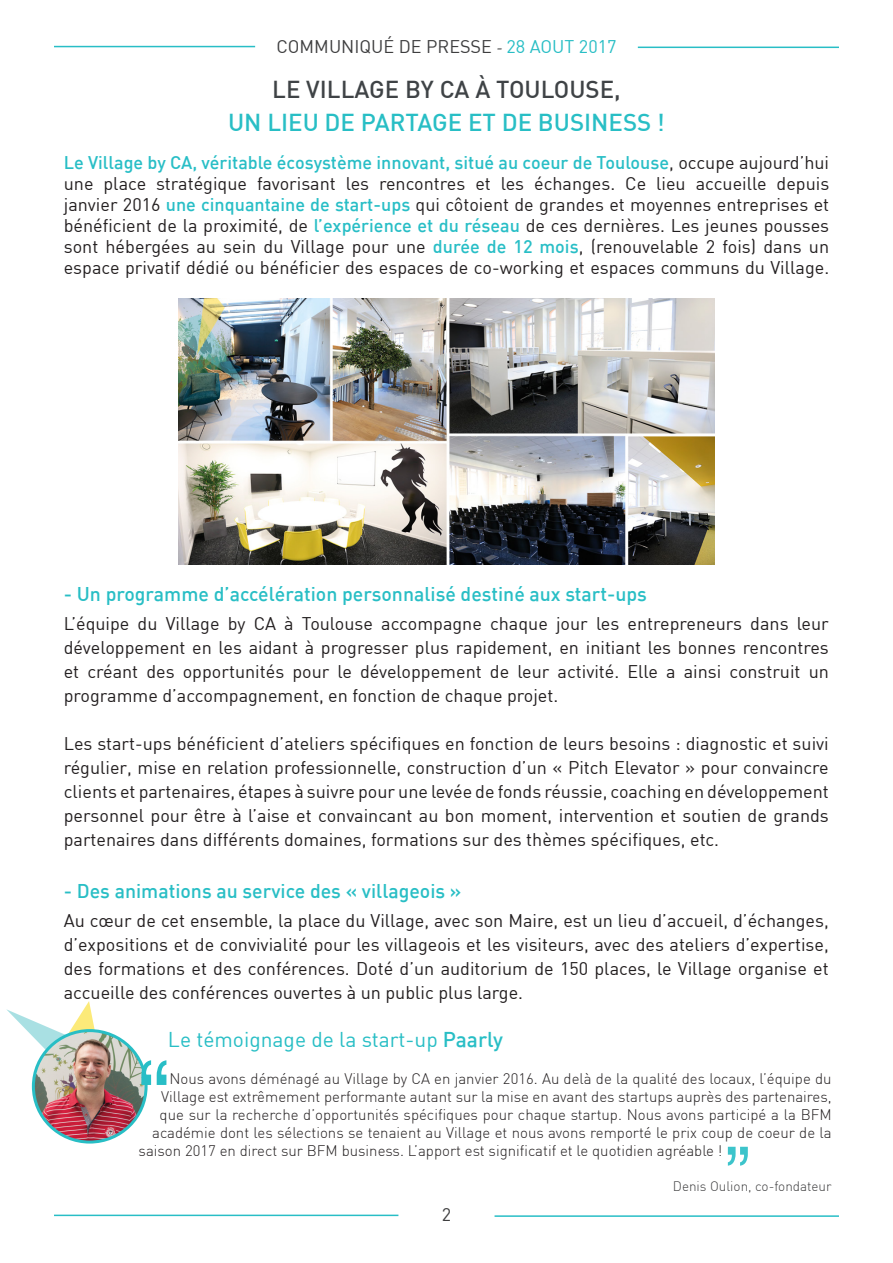
<style>
.page{position:relative;width:893px;height:1263px;background:#fff}
.page>*{position:absolute;margin:0;border:0;box-sizing:border-box;transform-origin:0 0}
.t1{font:500 24px "DIN";color:#28bec5}
.t2{font:500 24px "DIN";color:#3f4346}
.t3{font:21px "DIN";color:#28bec5}
.t4{font:500 19.5px "DIN";color:#28bec5}
.t5{font:18px/24px "DIN";color:#231f20;text-align:justify}
.t6{font:18px "DIN";color:#3e3e3f}
.t7{font:300 15px "DIN";color:#231f20}
.t8{font:300 13.5px "DIN";color:#3e3e3f}
.s1{font-family:"Minion Pro"}
.s2{color:#28bec5}
.s3{font-weight:500;color:#28bec6}
.s4{font-weight:500}
</style>
<div class="page">
<hr style="left:54px;top:46px;width:201px;height:1px;background:#28bec6">
<hr style="left:638px;top:47px;width:201px;height:1px;background:#28bec6">
<hr style="left:54px;top:1214px;width:344px;height:2px;background:#28bec6">
<hr style="left:495px;top:1215px;width:344px;height:2px;background:#28bec6">
<img style="left:179px;top:298px;width:535px;height:266px">
<img style="left:33px;top:1095px;width:111px;height:47px">
<img style="left:6px;top:1001px;width:160px;height:94px">
<svg style="left:728px;top:1147px;width:20px;height:19px"></svg>
<p class="t6" style="left:276px;top:35px;width:342px">COMMUNIQUÉ DE PRESSE <span class="s1">-</span> <span class="s2">28 AOUT 2017</span></p>
<p class="t2" style="left:272px;top:74px;width:350px">LE VILLAGE BY CA À TOULOUSE,</p>
<p class="t1" style="left:228px;top:107px;width:438px">UN LIEU DE PARTAGE ET DE BUSINESS !</p>
<p class="t5" style="left:64px;top:152px;width:767px;line-height:21px"><span class="s3">Le Village by CA, véritable écosystème innovant, situé au coeur de Toulouse</span>, occupe aujourd’hui une place stratégique favorisant les rencontres et les échanges. Ce lieu accueille depuis janvier 2016 <span class="s3">une cinquantaine de start-ups</span> qui côtoient de grandes et moyennes entreprises et bénéficient de la proximité, de <span class="s3">l’expérience et du réseau</span> de ces dernières. Les jeunes pousses sont hébergées au sein du Village pour une <span class="s3">durée de 12 mois</span>, (renouvelable 2 fois) dans un espace privatif dédié ou bénéficier des espaces de co-working et espaces communs du Village.</p>
<p class="t4" style="left:64px;top:581px;width:585px">- Un programme d’accélération personnalisé destiné aux start-ups</p>
<p class="t5" style="left:64px;top:611px;width:767px">L’équipe du Village by CA à Toulouse accompagne chaque jour les entrepreneurs dans leur développement en les aidant à progresser plus rapidement, en initiant les bonnes rencontres et créant des opportunités pour le développement de leur activité. Elle a ainsi construit un programme d’accompagnement, en fonction de chaque projet.</p>
<p class="t5" style="left:64px;top:731px;width:767px">Les start-ups bénéficient d’ateliers spécifiques en fonction de leurs besoins : diagnostic et suivi régulier, mise en relation professionnelle, construction d’un « Pitch Elevator » pour convaincre clients et partenaires, étapes à suivre pour une levée de fonds réussie, coaching en développement personnel pour être à l’aise et convaincant au bon moment, intervention et soutien de grands partenaires dans différents domaines, formations sur des thèmes spécifiques, etc.</p>
<p class="t4" style="left:64px;top:878px;width:399px">- Des animations au service des « villageois »</p>
<p class="t5" style="left:64px;top:908px;width:767px">Au cœur de cet ensemble, la place du Village, avec son Maire, est un lieu d’accueil, d’échanges, d’expositions et de convivialité pour les villageois et les visiteurs, avec des ateliers d’expertise, des formations et des conférences. Doté d’un auditorium de 150 places, le Village organise et accueille des conférences ouvertes à un public plus large.</p>
<p class="t3" style="left:168px;top:1026px;width:337px">Le témoignage de la start-up <span class="s4">Paarly</span></p>
<p class="t7" style="left:170px;top:1070px;width:663px">Nous avons déménagé au Village by CA en janvier 2016. Au delà de la qualité des locaux, l’équipe du</p>
<p class="t7" style="left:161px;top:1088px;width:672px">Village est extrêmement performante autant sur la mise en avant des startups auprès des partenaires,</p>
<p class="t7" style="left:160px;top:1106px;width:674px">que sur la recherche d’opportunités spécifiques pour chaque startup. Nous avons participé a la BFM</p>
<p class="t7" style="left:152px;top:1124px;width:681px">académie dont les sélections se tenaient au Village et nous avons remporté le prix coup de coeur de la</p>
<p class="t7" style="left:139px;top:1142px;width:585px">saison 2017 en direct sur BFM business. L’apport est significatif et le quotidien agréable !</p>
<p class="t8" style="left:673px;top:1177px;width:160px">Denis Oulion, co-fondateur</p>
<p class="t6" style="left:442px;top:1204px;width:11px">2</p>
</div>
